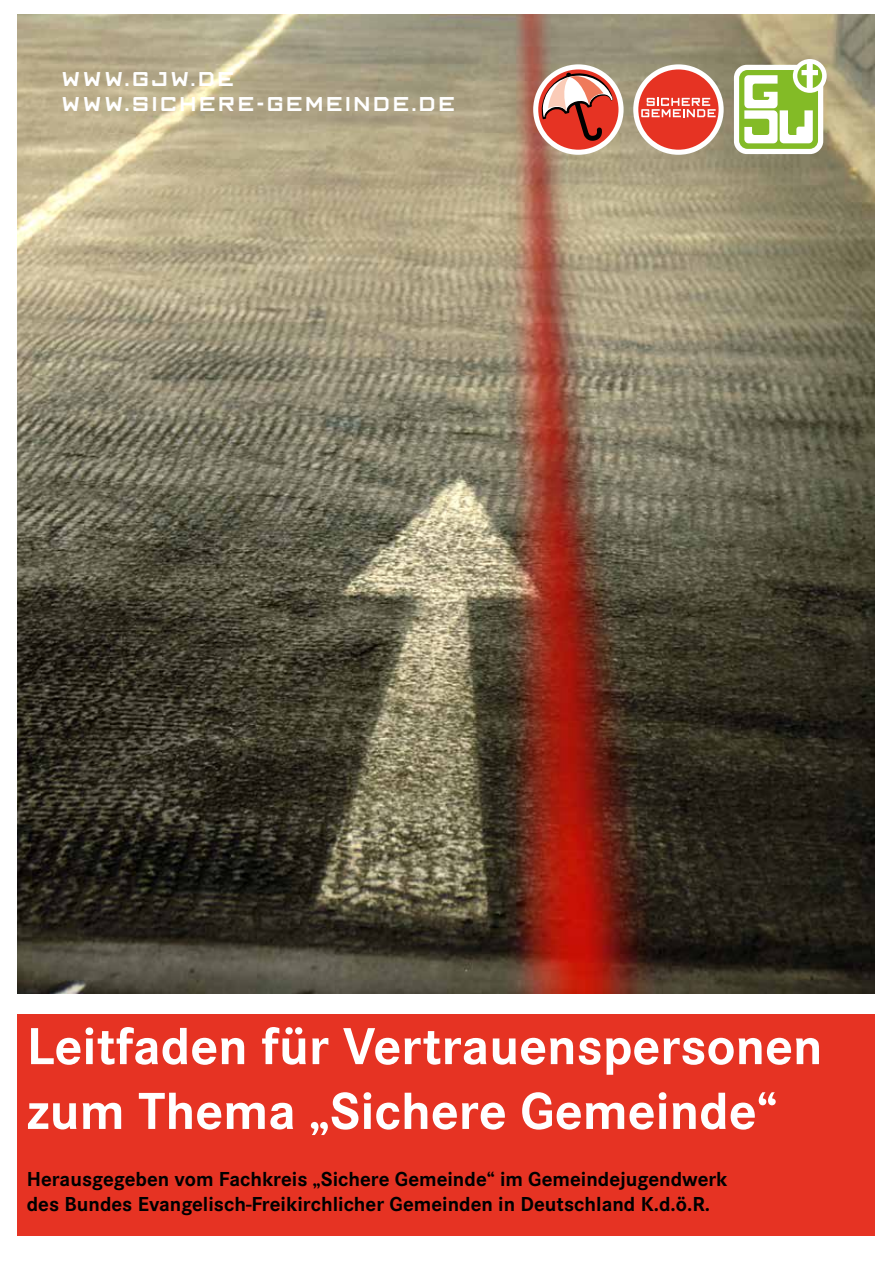
<style>
.page{position:relative;width:893px;height:1263px;background:#fff}
.page>*{position:absolute;margin:0;border:0;box-sizing:border-box;transform-origin:0 0}
.t1{font:700 54px/64.8px "Corporate S";color:#fff}
.t2{font:700 21px/25.2px "Corporate S";color:#000}
.t3{font:21px/25.2px "Gothic Two One";color:#fff}
</style>
<div class="page">
<img style="left:17px;top:15px;width:858px;height:979px">
<div style="left:17px;top:1015px;width:858px;height:221px;background:#e63323"></div>
<svg style="left:533px;top:64px;width:91px;height:91px"></svg>
<svg style="left:633px;top:64px;width:91px;height:91px"></svg>
<svg style="left:793px;top:59px;width:34px;height:34px"></svg>
<svg style="left:734px;top:62px;width:89px;height:92px"></svg>
<p class="t3" style="left:60px;top:65px;width:397px">WWW.GJW.DE<br>WWW.SICHERE-GEMEINDE.DE</p>
<h1 class="t1" style="left:27px;top:1015px;width:797px">Leitfaden für Vertrauenspersonen zum Thema „Sichere Gemeinde“</h1>
<p class="t2" style="left:27px;top:1166px;width:702px">Herausgegeben vom Fachkreis „Sichere Gemeinde“ im Gemeindejugendwerk des Bundes Evangelisch-Freikirchlicher Gemeinden in Deutschland K.d.ö.R.</p>
</div>
